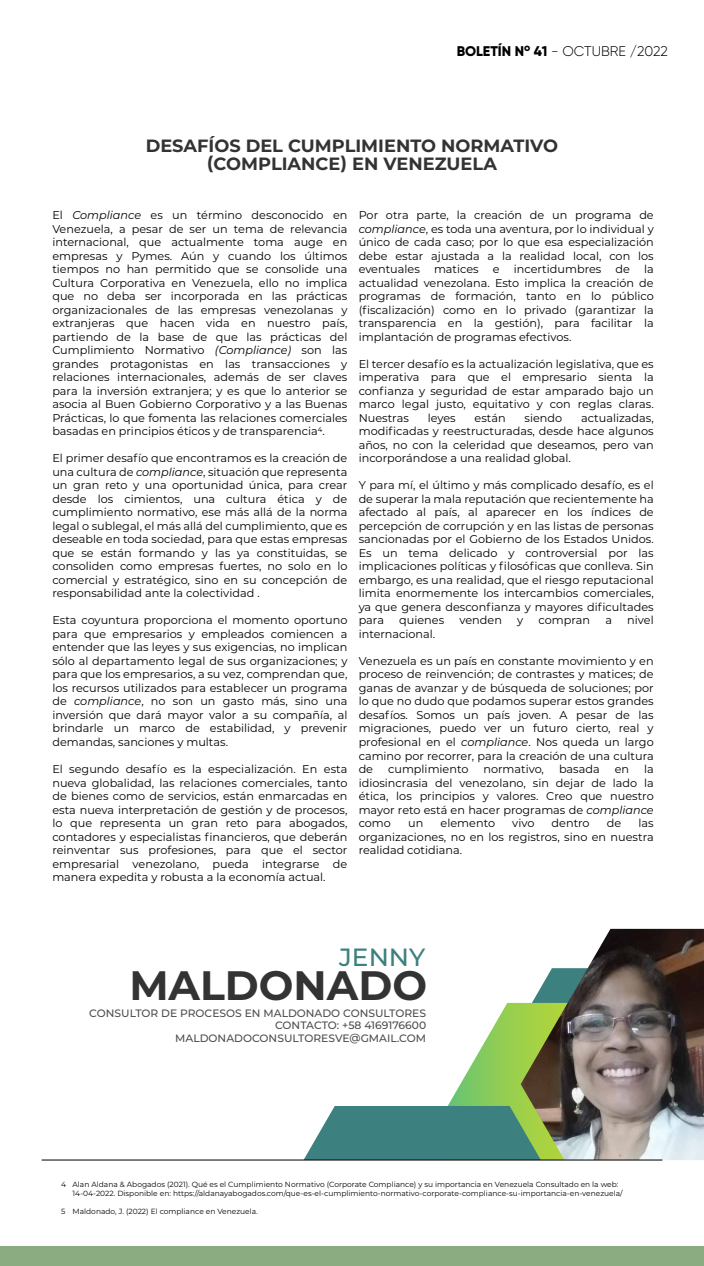
<style>
.page{position:relative;width:704px;height:1266px;background:#fff}
.page>*{position:absolute;margin:0;border:0;box-sizing:border-box;transform-origin:0 0}
.t1{font:700 41.06px "Montserrat";color:#333}
.t2{font:500 24.94px "Montserrat";color:#3d8080}
.t3{font:700 17.75px/17.4px "Montserrat";color:#333;text-align:center}
.t4{font:300 14px "Gilroy";color:#000}
.t5{font:11.25px/13.5px "Montserrat";color:#000;text-align:justify}
.t6{font:500 10.69px/12.9px "Montserrat";color:#4d4d4d;text-align:right}
.t7{font:7.5px/9px "Montserrat";color:#000}
.s1{font-weight:800}
.s2{font-style:italic}
</style>
<div class="page">
<div style="left:0;top:1246px;width:703px;height:19px;background:#8bac80"></div>
<svg style="left:304px;top:1002px;width:216px;height:157px"></svg>
<img style="left:520px;top:928px;width:183px;height:231px">
<hr style="left:42px;top:1159px;width:620px;height:1px;background:#000">
<p class="t4" style="left:456px;top:42px;width:213px"><span class="s1">BOLETÍN N</span><sup>o</sup> <span class="s1">41</span> - OCTUBRE /2022</p>
<h3 class="t3" style="left:146px;top:136px;width:413px">DESAFÍOS DEL CUMPLIMIENTO NORMATIVO (COMPLIANCE) EN VENEZUELA</h3>
<p class="t5" style="left:52px;top:208px;width:296px">El <span class="s2">Compliance</span> es un término desconocido en Venezuela, a pesar de ser un tema de relevancia internacional, que actualmente toma auge en empresas y Pymes. Aún y cuando los últimos tiempos no han permitido que se consolide una Cultura Corporativa en Venezuela, ello no implica que no deba ser incorporada en las prácticas organizacionales de las empresas venezolanas y extranjeras que hacen vida en nuestro país, partiendo de la base de que las prácticas del Cumplimiento Normativo <span class="s2">(Compliance)</span> son las grandes protagonistas en las transacciones y relaciones internacionales, además de ser claves para la inversión extranjera; y es que lo anterior se asocia al Buen Gobierno Corporativo y a las Buenas Prácticas, lo que fomenta las relaciones comerciales basadas en principios éticos y de transparencia4.</p>
<p class="t5" style="left:52px;top:451px;width:296px">El primer desafío que encontramos es la creación de una cultura de <span class="s2">compliance</span>, situación que representa un gran reto y una oportunidad única, para crear desde los cimientos, una cultura ética y de cumplimiento normativo, ese más allá de la norma legal o sublegal, el más allá del cumplimiento, que es deseable en toda sociedad, para que estas empresas que se están formando y las ya constituidas, se consoliden como empresas fuertes, no solo en lo comercial y estratégico, sino en su concepción de responsabilidad ante la colectividad .</p>
<p class="t5" style="left:52px;top:613px;width:296px">Esta coyuntura proporciona el momento oportuno para que empresarios y empleados comiencen a entender que las leyes y sus exigencias, no implican sólo al departamento legal de sus organizaciones; y para que los empresarios, a su vez, comprendan que, los recursos utilizados para establecer un programa de <span class="s2">compliance</span>, no son un gasto más, sino una inversión que dará mayor valor a su compañía, al brindarle un marco de estabilidad, y prevenir demandas, sanciones y multas.</p>
<p class="t5" style="left:52px;top:761px;width:296px">El segundo desafío es la especialización. En esta nueva globalidad, las relaciones comerciales, tanto de bienes como de servicios, están enmarcadas en esta nueva interpretación de gestión y de procesos, lo que representa un gran reto para abogados, contadores y especialistas financieros, que deberán reinventar sus profesiones, para que el sector empresarial venezolano, pueda integrarse de manera expedita y robusta a la economía actual.</p>
<p class="t5" style="left:358px;top:208px;width:296px">Por otra parte, la creación de un programa de <span class="s2">compliance</span>, es toda una aventura, por lo individual y único de cada caso; por lo que esa especialización debe estar ajustada a la realidad local, con los eventuales</p>
<p class="t5" style="left:358px;top:262px;width:296px;text-indent:285px">la actualidad venezolana. Esto implica la creación de programas de formación, tanto en lo público (fiscalización) como en lo privado (garantizar la transparencia en la gestión), para facilitar la implantación de programas efectivos.</p>
<p class="t5" style="left:358px;top:356px;width:296px">El tercer desafío es la actualización legislativa, que es imperativa para que el empresario sienta la confianza y seguridad de estar amparado bajo un marco legal justo, equitativo y con reglas claras.<br>Nuestras</p>
<p class="t5" style="left:433px;top:262px;width:46px">matices</p>
<p class="t5" style="left:492px;top:262px;width:8px">e</p>
<p class="t5" style="left:513px;top:262px;width:89px">incertidumbres</p>
<p class="t5" style="left:615px;top:262px;width:16px">de</p>
<p class="t5" style="left:358px;top:410px;width:296px;text-indent:222px">actualizadas, modificadas y reestructuradas, desde hace algunos años, no con la celeridad que deseamos, pero van incorporándose a una realidad global.</p>
<p class="t5" style="left:358px;top:478px;width:296px">Y para mí, el último y más complicado desafío, es el de superar la mala reputación que recientemente ha afectado al país, al aparecer en los índices de percepción de corrupción y en las listas de personas sancionadas por el Gobierno de los Estados Unidos.<br>Es un tema delicado y controversial por las implicaciones políticas y filosóficas que conlleva. Sin embargo, es una realidad, que el riesgo reputacional limita enormemente los intercambios comerciales, ya que genera desconfianza y mayores dificultades para</p>
<p class="t5" style="left:427px;top:410px;width:29px">leyes</p>
<p class="t5" style="left:474px;top:410px;width:33px">están</p>
<p class="t5" style="left:524px;top:410px;width:39px">siendo</p>
<p class="t5" style="left:399px;top:613px;width:46px">quienes</p>
<p class="t5" style="left:459px;top:613px;width:44px">venden</p>
<p class="t5" style="left:517px;top:613px;width:8px">y</p>
<p class="t5" style="left:538px;top:613px;width:53px">compran</p>
<p class="t5" style="left:605px;top:613px;width:8px">a</p>
<p class="t5" style="left:627px;top:613px;width:28px">nivel</p>
<p class="t5" style="left:358px;top:626px;width:78px">internacional.</p>
<p class="t5" style="left:358px;top:653px;width:296px">Venezuela es un país en constante movimiento y en proceso de reinvención; de contrastes y matices; de ganas de avanzar y de búsqueda de soluciones; por lo que no dudo que podamos superar estos grandes desafíos. Somos un país joven. A pesar de las migraciones, puedo ver un futuro cierto, real y profesional en el <span class="s2">compliance</span>. Nos queda un largo camino por recorrer, para la creación de una cultura de</p>
<p class="t5" style="left:358px;top:761px;width:296px;text-indent:285px">la idiosincrasia del venezolano, sin dejar de lado la ética, los principios y valores. Creo que nuestro mayor reto está en hacer programas de <span class="s2">compliance </span>como</p>
<p class="t5" style="left:388px;top:761px;width:82px">cumplimiento</p>
<p class="t5" style="left:483px;top:761px;width:62px">normativo,</p>
<p class="t5" style="left:558px;top:761px;width:42px">basada</p>
<p class="t5" style="left:614px;top:761px;width:16px">en</p>
<p class="t5" style="left:358px;top:815px;width:296px;text-indent:280px">las organizaciones, no en los registros, sino en nuestra realidad cotidiana.</p>
<p class="t5" style="left:408px;top:815px;width:17px">un</p>
<p class="t5" style="left:440px;top:815px;width:56px">elemento</p>
<p class="t5" style="left:512px;top:815px;width:24px">vivo</p>
<p class="t5" style="left:551px;top:815px;width:40px">dentro</p>
<p class="t5" style="left:606px;top:815px;width:16px">de</p>
<h2 class="t2" style="left:339px;top:939px;width:88px">JENNY</h2>
<h1 class="t1" style="left:129px;top:955px;width:299px">MALDONADO</h1>
<p class="t6" style="left:89px;top:1005px;width:338px">CONSULTOR DE PROCESOS EN MALDONADO CONSULTORES<br>CONTACTO: +58 4169176600<br>MALDONADOCONSULTORESVE@GMAIL.COM</p>
<p class="t7" style="left:72px;top:1179px;width:551px">Alan Aldana &amp; Abogados (2021). Qué es el Cumplimiento Normativo (Corporate Compliance) y su importancia en Venezuela Consultado en la web:<br>14-04-2022. Disponible en: https://aldanayabogados.com/que-es-el-cumplimiento-normativo-corporate-compliance-su-importancia-en-venezuela/</p>
<p class="t7" style="left:72px;top:1206px;width:187px">Maldonado, J. (2022) El compliance en Venezuela.</p>
<p class="t7" style="left:61px;top:1179px;width:6px">4</p>
<p class="t7" style="left:61px;top:1206px;width:6px">5</p>
</div>
